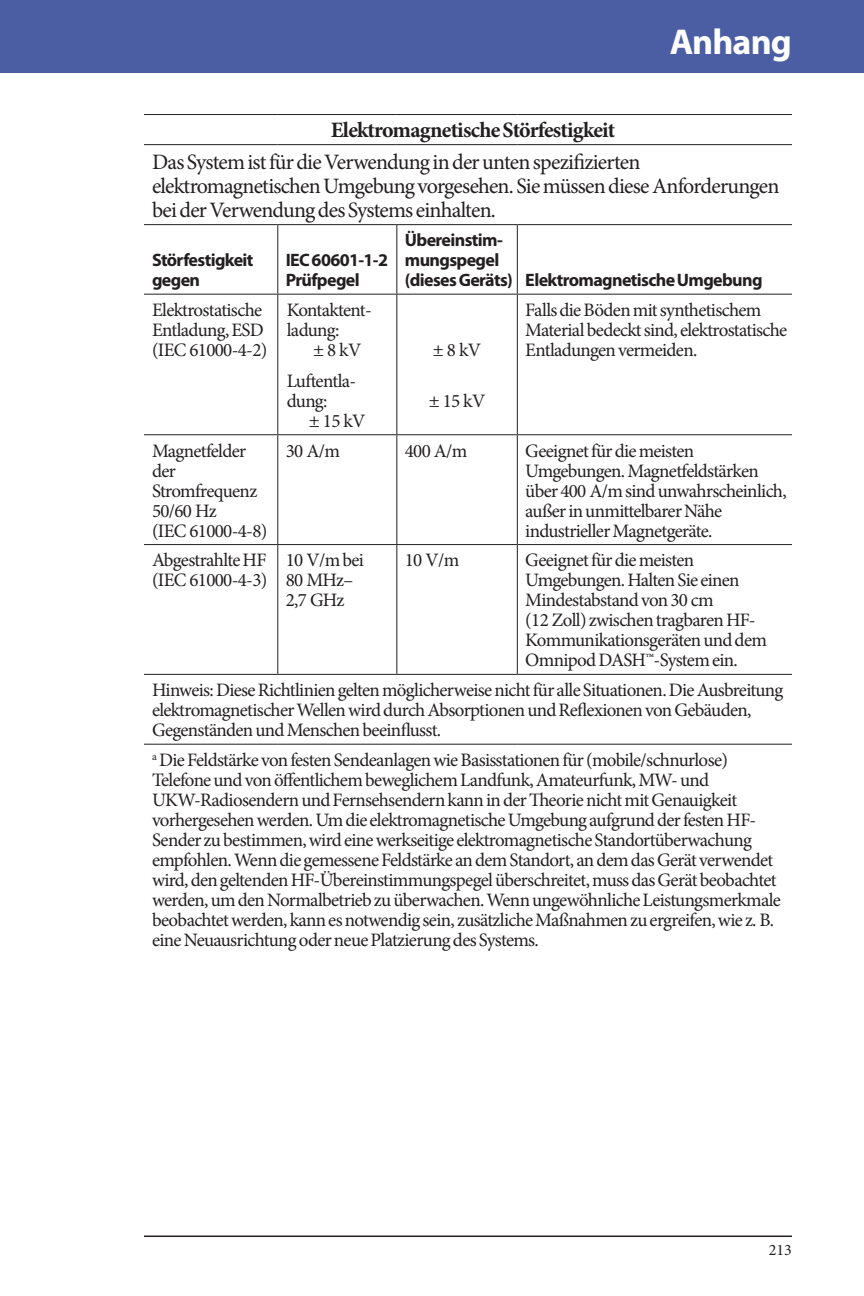
<style>
.page{position:relative;width:864px;height:1296px;background:#fff}
.page>*{position:absolute;margin:0;border:0;box-sizing:border-box;transform-origin:0 0}
.t1{font:700 36px "Myriad Pro";letter-spacing:-.025em;color:#fff}
.BodyText{font:22px/24px "Minion Pro";letter-spacing:-.035em;color:#231f20}
.TableCell{font:700 22px "Minion Pro";letter-spacing:-.035em;color:#231f20}
.BodyText-2{font:19px/20px "Minion Pro";letter-spacing:-.035em;color:#231f20}
.BodyText-3{font:700 18px/20px "Myriad Pro";letter-spacing:-.035em;color:#231f20}
.t2{font:16px "Minion Pro";color:#231f20}
</style>
<div class="page">
<div style="left:19px;top:0;width:845px;height:73px;background:#4b5ea3"></div>
<hr style="left:144px;top:1236px;width:648px;height:1px;background:#231f20">
<svg style="left:0;top:0;width:19px;height:73px"></svg>
<hr style="left:144px;top:544px;width:134px;height:1px;background:#231f20">
<hr style="left:278px;top:544px;width:119px;height:1px;background:#231f20">
<hr style="left:397px;top:544px;width:120px;height:1px;background:#231f20">
<hr style="left:517px;top:544px;width:275px;height:1px;background:#231f20">
<hr style="left:517px;top:225px;width:1px;height:69px;background:#231f20">
<hr style="left:517px;top:295px;width:1px;height:139px;background:#231f20">
<hr style="left:517px;top:435px;width:1px;height:109px;background:#231f20">
<hr style="left:517px;top:545px;width:1px;height:129px;background:#231f20">
<hr style="left:144px;top:224px;width:134px;height:1px;background:#231f20">
<hr style="left:278px;top:224px;width:119px;height:1px;background:#231f20">
<hr style="left:277px;top:225px;width:1px;height:69px;background:#231f20">
<hr style="left:397px;top:224px;width:120px;height:1px;background:#231f20">
<hr style="left:396px;top:225px;width:1px;height:69px;background:#231f20">
<hr style="left:517px;top:224px;width:275px;height:1px;background:#231f20">
<hr style="left:144px;top:294px;width:134px;height:1px;background:#231f20">
<hr style="left:278px;top:294px;width:119px;height:1px;background:#231f20">
<hr style="left:277px;top:295px;width:1px;height:139px;background:#231f20">
<hr style="left:397px;top:294px;width:120px;height:1px;background:#231f20">
<hr style="left:396px;top:295px;width:1px;height:139px;background:#231f20">
<hr style="left:517px;top:294px;width:275px;height:1px;background:#231f20">
<hr style="left:144px;top:434px;width:134px;height:1px;background:#231f20">
<hr style="left:278px;top:434px;width:119px;height:1px;background:#231f20">
<hr style="left:277px;top:435px;width:1px;height:109px;background:#231f20">
<hr style="left:397px;top:434px;width:120px;height:1px;background:#231f20">
<hr style="left:396px;top:435px;width:1px;height:109px;background:#231f20">
<hr style="left:517px;top:434px;width:275px;height:1px;background:#231f20">
<hr style="left:277px;top:545px;width:1px;height:129px;background:#231f20">
<hr style="left:396px;top:545px;width:1px;height:129px;background:#231f20">
<hr style="left:144px;top:674px;width:134px;height:1px;background:#231f20">
<hr style="left:278px;top:674px;width:119px;height:1px;background:#231f20">
<hr style="left:397px;top:674px;width:120px;height:1px;background:#231f20">
<hr style="left:517px;top:674px;width:275px;height:1px;background:#231f20">
<hr style="left:144px;top:744px;width:134px;height:1px;background:#231f20">
<hr style="left:278px;top:744px;width:119px;height:1px;background:#231f20">
<hr style="left:397px;top:744px;width:120px;height:1px;background:#231f20">
<hr style="left:517px;top:744px;width:275px;height:1px;background:#231f20">
<hr style="left:144px;top:114px;width:134px;height:1px;background:#231f20">
<hr style="left:278px;top:114px;width:119px;height:1px;background:#231f20">
<hr style="left:397px;top:114px;width:120px;height:1px;background:#231f20">
<hr style="left:517px;top:114px;width:275px;height:1px;background:#231f20">
<hr style="left:144px;top:144px;width:134px;height:1px;background:#231f20">
<hr style="left:278px;top:144px;width:119px;height:1px;background:#231f20">
<hr style="left:397px;top:144px;width:120px;height:1px;background:#231f20">
<hr style="left:517px;top:144px;width:275px;height:1px;background:#231f20">
<h1 class="t1" style="left:670px;top:18px;width:124px">Anhang</h1>
<p class="TableCell" style="left:331px;top:114px;width:286px">Elektromagnetische Störfestigkeit</p>
<p class="BodyText" style="left:152px;top:150px;width:629px">Das System ist für die Verwendung in der unten spezifizierten elektromagnetischen Umgebung vorgesehen. Sie müssen diese Anforderungen bei der Verwendung des Systems einhalten.</p>
<p class="BodyText-3" style="left:152px;top:249px;width:103px">Störfestigkeit gegen</p>
<p class="BodyText-3" style="left:286px;top:249px;width:104px">IEC 60601-1-2<br>Prüfpegel</p>
<p class="BodyText-3" style="left:405px;top:229px;width:110px">Übereinstim&shy;mungspegel (dieses Geräts)</p>
<p class="BodyText-3" style="left:525px;top:269px;width:239px">Elektromagnetische Umgebung</p>
<p class="BodyText-2" style="left:152px;top:300px;width:117px">Elektrostatische<br>Entladung, ESD (IEC 61000-4-2)</p>
<p class="BodyText-2" style="left:287px;top:300px;width:87px">Kontaktent&shy;ladung:</p>
<p class="BodyText-2" style="left:313px;top:340px;width:50px">±8kV</p>
<p class="BodyText-2" style="left:287px;top:371px;width:71px">Luftentla&shy;dung:</p>
<p class="BodyText-2" style="left:309px;top:411px;width:58px">±15kV</p>
<p class="BodyText-2" style="left:433px;top:340px;width:50px">±8kV</p>
<p class="BodyText-2" style="left:429px;top:391px;width:58px">±15kV</p>
<p class="BodyText-2" style="left:525px;top:300px;width:263px">Falls die Böden mit synthetischem<br>Material bedeckt sind, elektrostatische<br>Entladungen vermeiden.</p>
<p class="BodyText-2" style="left:152px;top:441px;width:117px">Magnetfelder der<br>Stromfrequenz<br>50/60 Hz<br>(IEC 61000-4-8)</p>
<p class="BodyText-2" style="left:286px;top:441px;width:56px">30 A/m</p>
<p class="BodyText-2" style="left:405px;top:441px;width:64px">400 A/m</p>
<p class="BodyText-2" style="left:525px;top:441px;width:263px">Geeignet für die meisten<br>Umgebungen. Magnetfeldstärken über 400 A/m sind unwahrscheinlich, außer in unmittelbarer Nähe industrieller Magnetgeräte.</p>
<p class="BodyText-2" style="left:152px;top:550px;width:117px">Abgestrahlte HF (IEC 61000-4-3)</p>
<p class="BodyText-2" style="left:286px;top:550px;width:80px">10 V/m bei<br>80 MHz–<br>2,7 GHz</p>
<p class="BodyText-2" style="left:405px;top:550px;width:56px">10 V/m</p>
<p class="BodyText-2" style="left:525px;top:550px;width:243px">Geeignet für die meisten<br>Umgebungen. Halten Sie einen<br>Mindestabstand von 30 cm<br>(12 Zoll) zwischen tragbaren HF-<br>Kommunikationsgeräten und dem<br>Omnipod DASH™-System ein.</p>
<p class="BodyText-2" style="left:152px;top:680px;width:633px">Hinweis: Diese Richtlinien gelten möglicherweise nicht für alle Situationen. Die Ausbreitung elektromagnetischer Wellen wird durch Absorptionen und Reflexionen von Gebäuden,<br>Gegenständen und Menschen beeinflusst.</p>
<p class="BodyText-2" style="left:152px;top:750px;width:631px"><sup>a</sup> Die Feldstärke von festen Sendeanlagen wie Basisstationen für (mobile/schnurlose)<br>Telefone und von öffentlichem beweglichem Landfunk, Amateurfunk, MW- und UKW-Radiosendern und Fernsehsendern kann in der Theorie nicht mit Genauigkeit vorhergesehen werden. Um die elektromagnetische Umgebung aufgrund der festen HF-Sender zu bestimmen, wird eine werkseitige elektromagnetische Standortüberwachung empfohlen. Wenn die gemessene Feldstärke an dem Standort, an dem das Gerät verwendet wird, den geltenden HF-Übereinstimmungspegel überschreitet, muss das Gerät beobachtet werden, um den Normalbetrieb zu überwachen. Wenn ungewöhnliche Leistungsmerkmale beobachtet werden, kann es notwendig sein, zusätzliche Maßnahmen zu ergreifen, wie z. B. eine Neuausrichtung oder neue Platzierung des Systems.</p>
<p class="t2" style="left:769px;top:1239px;width:25px">213</p>
</div>
